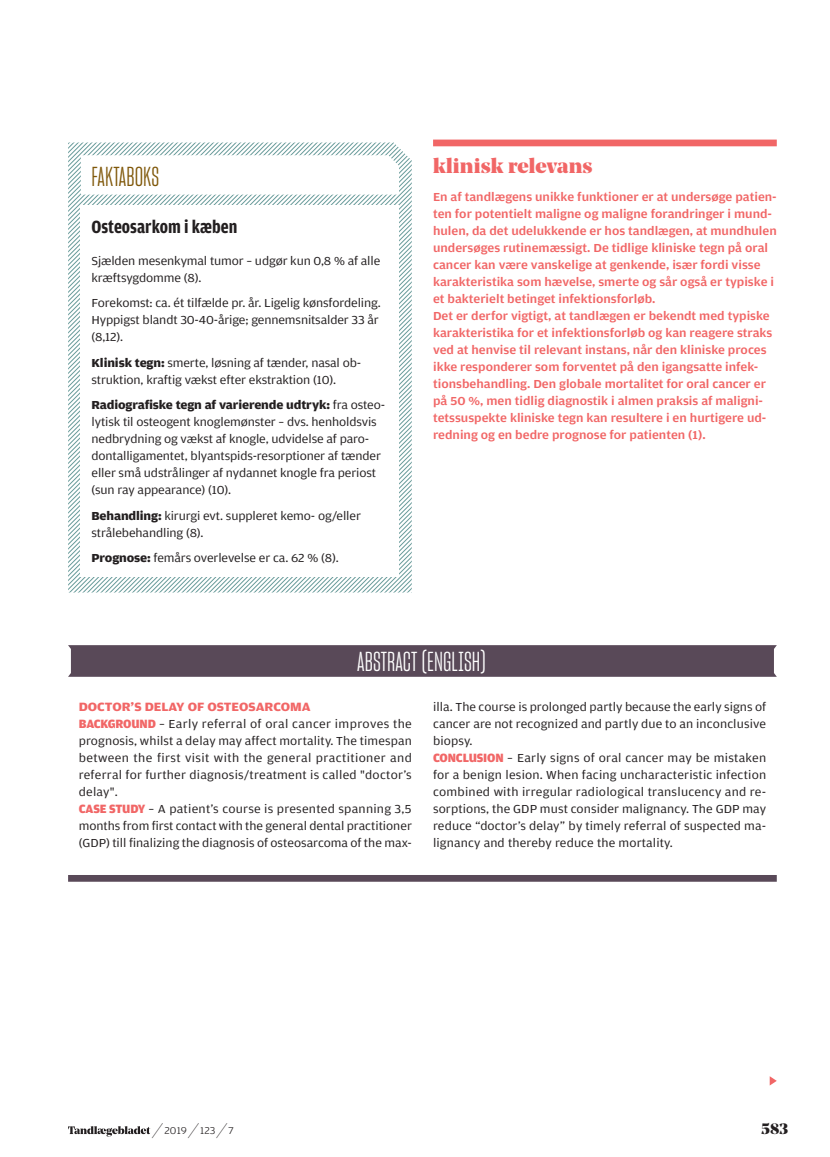
<style>
.page{position:relative;width:830px;height:1157px;background:#fff}
.page>*{position:absolute;margin:0;border:0;box-sizing:border-box;transform-origin:0 0}
.t1{font:27px "Sharp Grotesk Book 11";letter-spacing:.005em;color:#fff}
.t2{font:27px "Sharp Grotesk Book 11";letter-spacing:.005em;color:#7f5709}
.t3{font:900 21px "Noe Display";letter-spacing:.01em;color:#f16666}
.t4{font:700 18.75px "Amplitude Condensed";color:#231f20}
.t5{font:900 15px "Noe Display";color:#231f20}
.t6{font:700 12.75px "Amplitude Wide";color:#f16666}
.t7{font:12.3px/17px "Amplitude Wide";color:#231f20}
.t8{font:500 12.3px/17px "Amplitude Wide";color:#f16666}
.t9{font:12.3px/17px "Amplitude Wide";letter-spacing:.02em;color:#231f20}
.t10{font:300 10.5px "Amplitude Wide";letter-spacing:.02em;color:#231f20}
.s1{font-weight:700}
.s2{font-family:"Amplitude";font-weight:900;font-size:12.75px;color:#f16666}
.s3{font-family:"Noe Display";font-weight:900;font-size:21px}
</style>
<div class="page">
<div style="left:433px;top:140px;width:343px;height:6px;background:#f16666"></div>
<svg style="left:769px;top:1076px;width:7px;height:9px"></svg>
<svg style="left:68px;top:552px;width:343px;height:36px"></svg>
<svg style="left:68px;top:142px;width:343px;height:108px"></svg>
<div style="left:81px;top:205px;width:318px;height:44px;background:#fff"></div>
<div style="left:81px;top:242px;width:318px;height:54px;background:#fff"></div>
<div style="left:81px;top:540px;width:318px;height:36px;background:#fff"></div>
<div style="left:68px;top:875px;width:708px;height:6px;background:#594958"></div>
<div style="left:68px;top:645px;width:708px;height:32px;background:#594958"></div>
<svg style="left:68px;top:1126px;width:82px;height:10px"></svg>
<h1 class="t2" style="left:91px;top:159px;width:69px">FAKTABOKS</h1>
<h3 class="t4" style="left:91px;top:216px;width:147px">Osteosarkom i kæben</h3>
<p class="t7" style="left:91px;top:252px;width:290px">Sjælden mesenkymal tumor – udgør kun 0,8 % af alle kræftsygdomme (8).</p>
<p class="t7" style="left:91px;top:295px;width:291px">Forekomst: ca. ét tilfælde pr. år. Ligelig kønsfordeling.<br>Hyppigst blandt 30-40-årige; gennemsnitsalder 33 år (8,12).</p>
<p class="t7" style="left:91px;top:354px;width:271px"><span class="s1">Klinisk tegn:</span> smerte, løsning af tænder, nasal ob&shy;struktion, kraftig vækst efter ekstraktion (10).</p>
<p class="t7" style="left:91px;top:397px;width:295px"><span class="s1">Radiografiske tegn af varierende udtryk:</span> fra osteo&shy;lytisk til osteogent knoglemønster – dvs. henholdsvis nedbrydning og vækst af knogle, udvidelse af paro&shy;dontalligamentet, blyantspids-resorptioner af tænder eller små udstrålinger af nydannet knogle fra periost (sun ray appearance) (10).</p>
<p class="t7" style="left:91px;top:507px;width:271px"><span class="s1">Behandling:</span> kirurgi evt. suppleret kemo- og/eller strålebehandling (8).</p>
<p class="t7" style="left:91px;top:550px;width:248px"><span class="s1">Prognose:</span> femårs overlevelse er ca. 62 % (8).</p>
<h2 class="t3" style="left:433px;top:152px;width:161px">klinisk relevans</h2>
<p class="t8" style="left:433px;top:188px;width:345px">En af tandlægens unikke funktioner er at undersøge patien&shy;ten for potentielt maligne og maligne forandringer i mund&shy;hulen, da det udelukkende er hos tandlægen, at mundhulen undersøges rutinemæssigt. De tidlige kliniske tegn på oral cancer kan være vanskelige at genkende, især fordi visse karakteristika som hævelse, smerte og sår også er typiske i et bakterielt betinget infektionsforløb.<br>Det er derfor vigtigt, at tandlægen er bekendt med typiske karakteristika for et infektionsforløb og kan reagere straks ved at henvise til relevant instans, når den kliniske proces ikke responderer som forventet på den igangsatte infek&shy;tionsbehandling. Den globale mortalitet for oral cancer er på 50 %, men tidlig diagnostik i almen praksis af maligni&shy;tetssuspekte kliniske tegn kan resultere i en hurtigere ud&shy;redning og en bedre prognose for patienten (1).</p>
<h1 class="t1" style="left:357px;top:644px;width:130px">ABSTRACT (ENGLISH)</h1>
<p class="t6" style="left:79px;top:700px;width:233px">DOCTOR’S DELAY OF OSTEOSARCOMA</p>
<p class="t9" style="left:79px;top:715px;width:334px"><span class="s2">BACKGROUND</span> – Early referral of oral cancer improves the prognosis, whilst a delay may affect mortality. The timespan between the first visit with the general practitioner and referral for further diagnosis/treatment is called "doctor’s delay".<br><span class="s2">CASE STUDY</span> – A patient’s course is presented spanning 3,5 months from first contact with the general dental practitioner (GDP) till finalizing the diagnosis of osteosarcoma of the max-</p>
<p class="t7" style="left:433px;top:698px;width:334px">illa. The course is prolonged partly because the early signs of cancer are not recognized and partly due to an inconclusive biopsy.<br><span class="s2">CONCLUSION</span> – Early signs of oral cancer may be mistaken for a benign lesion. When facing uncharacteristic infection combined with irregular radiological translucency and re&shy;sorptions, the GDP must consider malignancy. The GDP may reduce “doctor’s delay” by timely referral of suspected ma&shy;lignancy and thereby reduce the mortality.</p>
<p class="t10" style="left:157px;top:1124px;width:78px"><span class="s3">∕</span> 2019 <span class="s3">∕</span> 123 <span class="s3">∕</span> 7</p>
<p class="t5" style="left:760px;top:1118px;width:28px">583</p>
</div>
